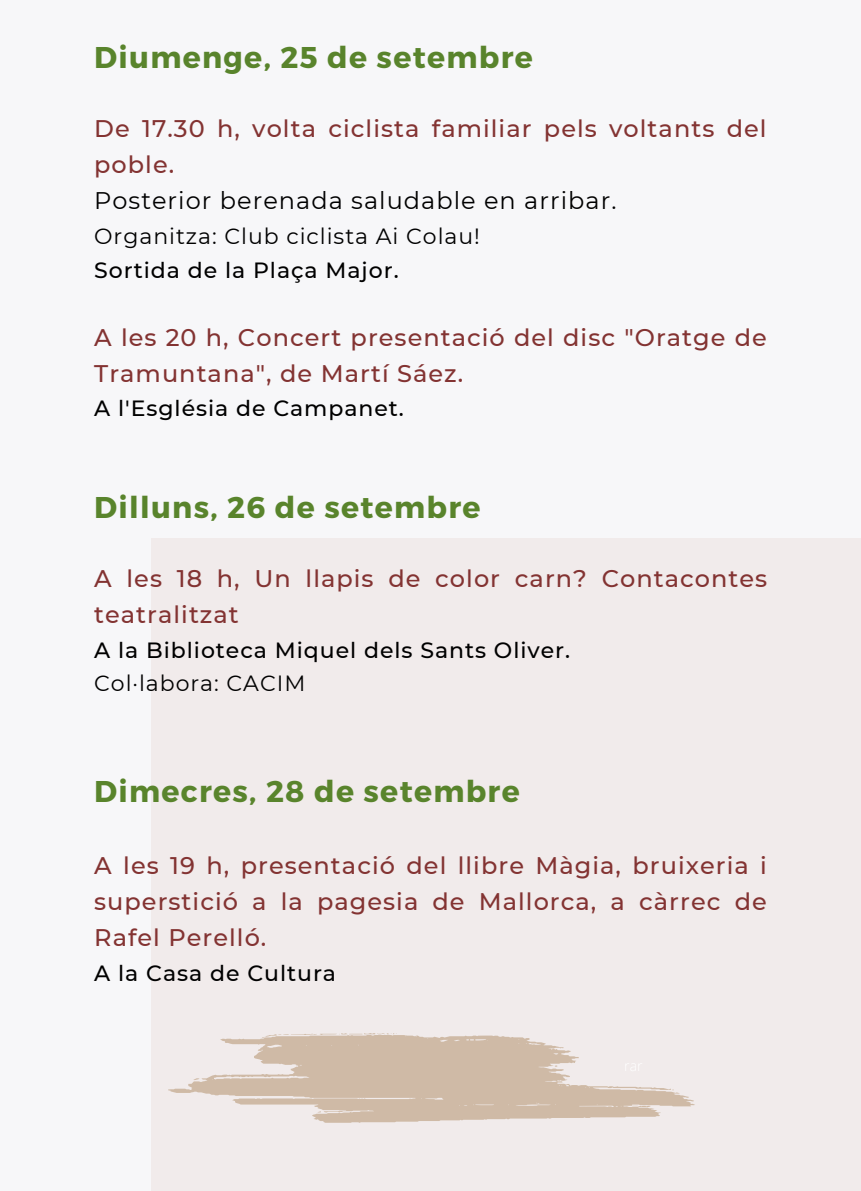
<style>
.page{position:relative;width:861px;height:1191px;background:#f7f7f9}
.page>*{position:absolute;margin:0;border:0;box-sizing:border-box;transform-origin:0 0}
.t1{font:700 30px "Montserrat";letter-spacing:.045em;color:#59842c}
.t2{font:500 24px/36px "Montserrat";letter-spacing:.045em;color:#833332}
.t3{font:24px "Montserrat";letter-spacing:.045em;color:#000}
.t4{font:500 22px "Montserrat";letter-spacing:.045em;color:#000}
.t5{font:22px "Montserrat";letter-spacing:.045em;color:#000}
</style>
<div class="page">
<div style="left:151px;top:538px;width:710px;height:653px;background:#f1ebeb"></div>
<svg style="left:168px;top:1035px;width:527px;height:88px;fill:#cfbaa6"></svg>
<svg style="left:193px;top:1078px;width:7px;height:2px"></svg>
<svg style="left:632px;top:1106px;width:19px;height:1px"></svg>
<svg style="left:262px;top:1033px;width:135px;height:5px"></svg>
<p class="t1" style="left:94px;top:38px;width:440px">Diumenge, 25 de setembre</p>
<p class="t2" style="left:94px;top:111px;width:674px">De 17.30 h, volta ciclista familiar pels voltants del poble.</p>
<p class="t3" style="left:94px;top:186px;width:524px">Posterior berenada saludable en arribar.</p>
<p class="t5" style="left:94px;top:223px;width:387px">Organitza: Club ciclista Ai Colau!</p>
<p class="t4" style="left:94px;top:256px;width:306px">Sortida de la Plaça Major.</p>
<p class="t2" style="left:94px;top:319px;width:674px">A les 20 h, Concert presentació del disc "Oratge de<br>Tramuntana", de Martí Sáez.</p>
<p class="t4" style="left:94px;top:395px;width:311px">A l'Església de Campanet.</p>
<p class="t1" style="left:94px;top:488px;width:388px">Dilluns, 26 de setembre</p>
<p class="t2" style="left:94px;top:561px;width:675px">A les 18 h, Un llapis de color carn? Contacontes teatralitzat</p>
<p class="t4" style="left:94px;top:637px;width:477px">A la Biblioteca Miquel dels Sants Oliver.</p>
<p class="t5" style="left:94px;top:670px;width:213px">Col·labora: CACIM</p>
<p class="t1" style="left:94px;top:772px;width:427px">Dimecres, 28 de setembre</p>
<p class="t2" style="left:94px;top:848px;width:674px;text-align:justify">A les 19 h, presentació del llibre Màgia, bruixeria i superstició a la pagesia de Mallorca, a càrrec de Rafel Perelló.</p>
<p class="t4" style="left:94px;top:960px;width:243px">A la Casa de Cultura</p>
</div>
